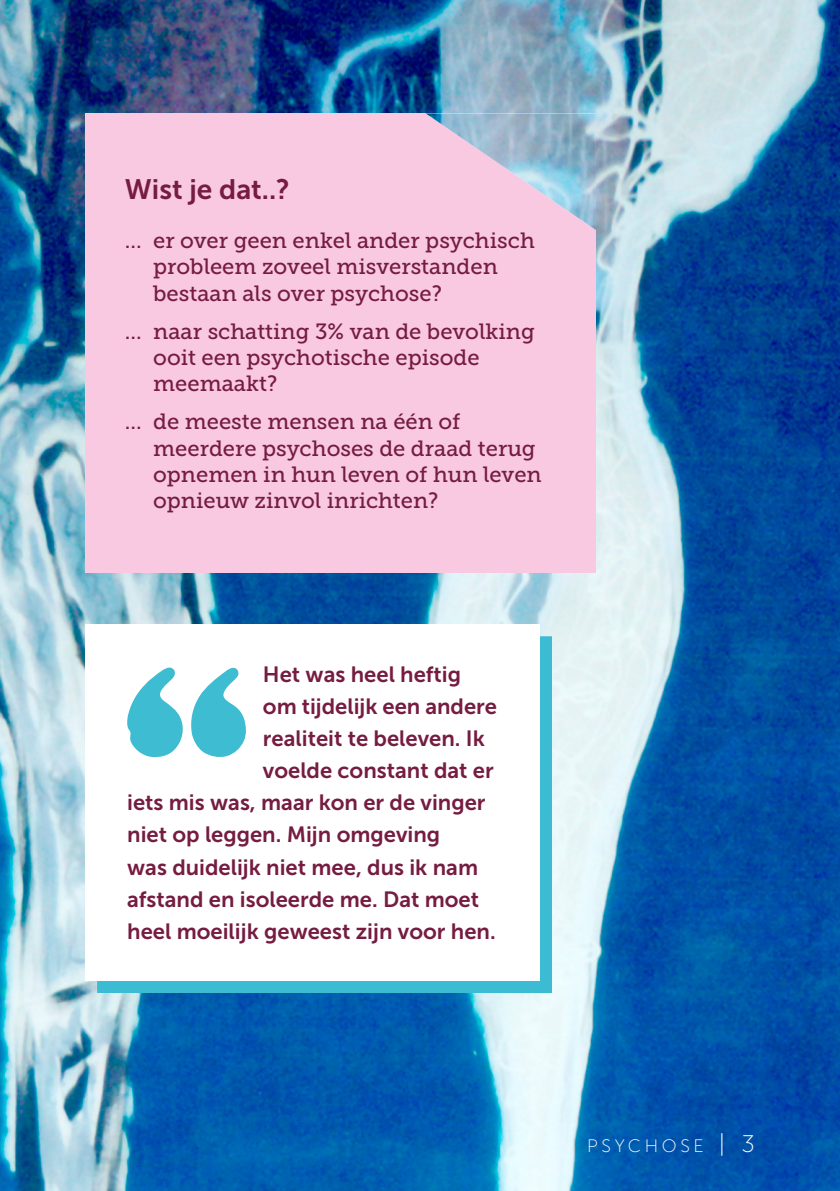
<style>
.page{position:relative;width:840px;height:1191px;background:#fff}
.page>*{position:absolute;margin:0;border:0;box-sizing:border-box;transform-origin:0 0}
.t1{font:28px "Museo Sans 700";color:#751c40}
.t2{font:22px/26.4px "Museo Slab 500";color:#751c40}
.t3{font:22px "Museo Sans 700";color:#751c40}
.t4{font:18px "Museo Sans 100";letter-spacing:.2em;color:#fff}
.s1{font-size:24px}
</style>
<div class="page">
<img style="left:0;top:0;width:839px;height:1191px">
<div style="left:85px;top:113px;width:510px;height:460px;background:#f8c9e0"></div>
<div style="left:98px;top:636px;width:454px;height:357px;background:#3cbcd2"></div>
<div style="left:85px;top:624px;width:454px;height:356px;background:#fff"></div>
<svg style="left:191px;top:667px;width:55px;height:90px"></svg>
<svg style="left:127px;top:667px;width:56px;height:91px"></svg>
<img style="left:426px;top:113px;width:169px;height:117px">
<p class="t1" style="left:125px;top:174px;width:166px">Wist je dat..?</p>
<p class="t2" style="left:153px;top:227px;width:383px;text-indent:-28px">... er over geen enkel ander psychisch probleem zoveel misverstanden bestaan als over psychose?</p>
<p class="t2" style="left:153px;top:318px;width:383px;text-indent:-28px">... naar schatting 3% van de bevolking ooit een psychotische episode meemaakt?</p>
<p class="t2" style="left:153px;top:408px;width:390px;text-indent:-28px">... de meeste mensen na één of meerdere psychoses de draad terug opnemen in hun leven of hun leven opnieuw zinvol inrichten?</p>
<p class="t3" style="left:263px;top:662px;width:199px">Het was heel heftig</p>
<p class="t3" style="left:263px;top:694px;width:235px">om tijdelijk een andere</p>
<p class="t3" style="left:263px;top:726px;width:223px">realiteit te beleven. Ik</p>
<p class="t3" style="left:263px;top:758px;width:232px">voelde constant dat er</p>
<p class="t3" style="left:127px;top:790px;width:360px">iets mis was, maar kon er de vinger</p>
<p class="t3" style="left:127px;top:822px;width:314px">niet op leggen. Mijn omgeving</p>
<p class="t3" style="left:127px;top:854px;width:352px">was duidelijk niet mee, dus ik nam</p>
<p class="t3" style="left:127px;top:886px;width:353px">afstand en isoleerde me. Dat moet</p>
<p class="t3" style="left:127px;top:918px;width:370px">heel moeilijk geweest zijn voor hen.</p>
<p class="t4" style="left:587px;top:1136px;width:169px">PSYCHOSE <span class="s1">| 3</span></p>
</div>
